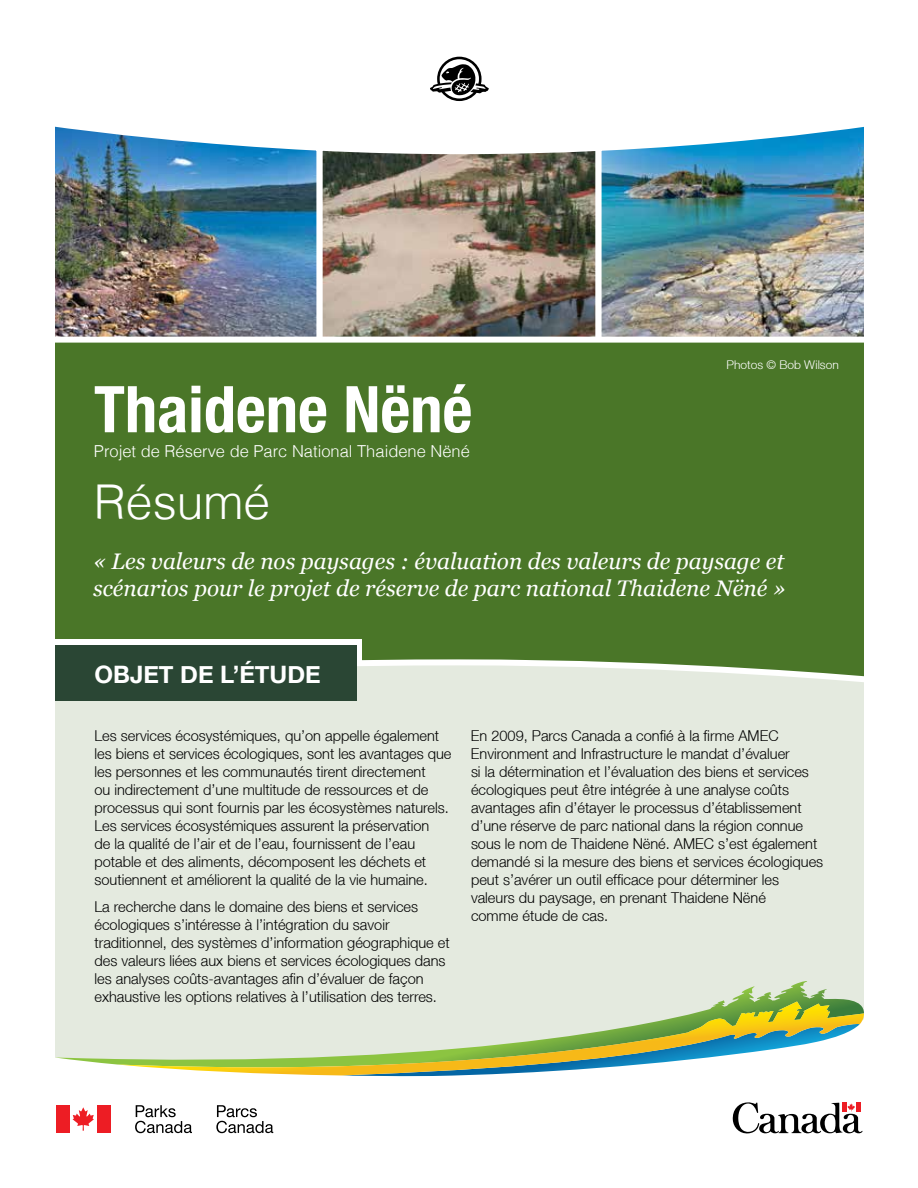
<style>
.page{position:relative;width:918px;height:1188px;background:#fff}
.page>*{position:absolute;margin:0;border:0;box-sizing:border-box;transform-origin:0 0}
.t1{font:700 condensed 64.5px "Helvetica Neue";color:#fff}
.t2{font:300 48px "Helvetica";color:#fff}
.t3{font:700 24px "Helvetica Neue";color:#fff}
.t4{font:italic 22.5px/27px "Georgia";color:#fff}
.t5{font:300 16.5px "Helvetica";color:#fff}
.t6{font:300 15px/18px "Helvetica Neue LT";color:#000}
.t7{font:300 12px "Helvetica Neue LT";color:#fff}
</style>
<div class="page">
<img style="left:325px;top:151px;width:267px;height:186px">
<img style="left:55px;top:126px;width:270px;height:211px">
<img style="left:592px;top:126px;width:272px;height:211px">
<svg style="left:430px;top:57px;width:59px;height:44px"></svg>
<div style="left:45px;top:337px;width:827px;height:370px;background:#4a7628;border:6px solid #fff"></div>
<div style="left:54px;top:659px;width:810px;height:416px;background:#e4eadf"></div>
<div style="left:56px;top:1105px;width:14px;height:28px;background:#ed1d24"></div>
<div style="left:97px;top:1105px;width:14px;height:28px;background:#ed1d24"></div>
<svg style="left:72px;top:1107px;width:22px;height:24px"></svg>
<svg style="left:135px;top:1105px;width:57px;height:28px"></svg>
<svg style="left:216px;top:1105px;width:57px;height:28px"></svg>
<svg style="left:54px;top:981px;width:751px;height:91px;background:#dde6ce"></svg>
<svg style="left:341px;top:1010px;width:519px;height:66px"></svg>
<svg style="left:732px;top:1102px;width:131px;height:32px"></svg>
<div style="left:54px;top:639px;width:308px;height:25px;background:#fff"></div>
<div style="left:53px;top:645px;width:303px;height:56px;background:#2a4634"></div>
<div style="left:864px;top:37px;width:44px;height:1112px;background:#fff"></div>
<div style="left:11px;top:56px;width:43px;height:1093px;background:#fff"></div>
<h1 class="t1" style="left:94px;top:356px;width:380px">Thaidene Nëné</h1>
<p class="t5" style="left:94px;top:437px;width:377px">Projet de Réserve de Parc National Thaidene Nëné</p>
<h2 class="t2" style="left:94px;top:461px;width:178px">Résumé</h2>
<p class="t7" style="left:726px;top:357px;width:114px">Photos © Bob Wilson</p>
<h3 class="t4" style="left:93px;top:547px;width:694px">« Les valeurs de nos paysages : évaluation des valeurs de paysage et scénarios pour le projet de réserve de parc national Thaidene Nëné »</h3>
<h3 class="t3" style="left:94px;top:655px;width:228px">OBJET DE L’ÉTUDE</h3>
<p class="t6" style="left:94px;top:726px;width:359px">Les services écosystémiques, qu’on appelle également les biens et services écologiques, sont les avantages que les personnes et les communautés tirent directement<br>ou indirectement d’une multitude de ressources et de processus qui sont fournis par les écosystèmes naturels.<br>Les services écosystémiques assurent la préservation<br>de la qualité de l’air et de l’eau, fournissent de l’eau potable et des aliments, décomposent les déchets et soutiennent et améliorent la qualité de la vie humaine.</p>
<p class="t6" style="left:94px;top:897px;width:357px">La recherche dans le domaine des biens et services écologiques s’intéresse à l’intégration du savoir traditionnel, des systèmes d’information géographique et des valeurs liées aux biens et services écologiques dans les analyses coûts-avantages afin d’évaluer de façon exhaustive les options relatives à l’utilisation des terres.</p>
<p class="t6" style="left:471px;top:726px;width:354px">En 2009, Parcs Canada a confié à la firme AMEC Environment and Infrastructure le mandat d’évaluer<br>si la détermination et l’évaluation des biens et services écologiques peut être intégrée à une analyse coûts avantages afin d’étayer le processus d’établissement d’une réserve de parc national dans la région connue sous le nom de Thaidene Nëné. AMEC s’est également demandé si la mesure des biens et services écologiques peut s’avérer un outil efficace pour déterminer les valeurs du paysage, en prenant Thaidene Nëné<br>comme étude de cas.</p>
</div>
